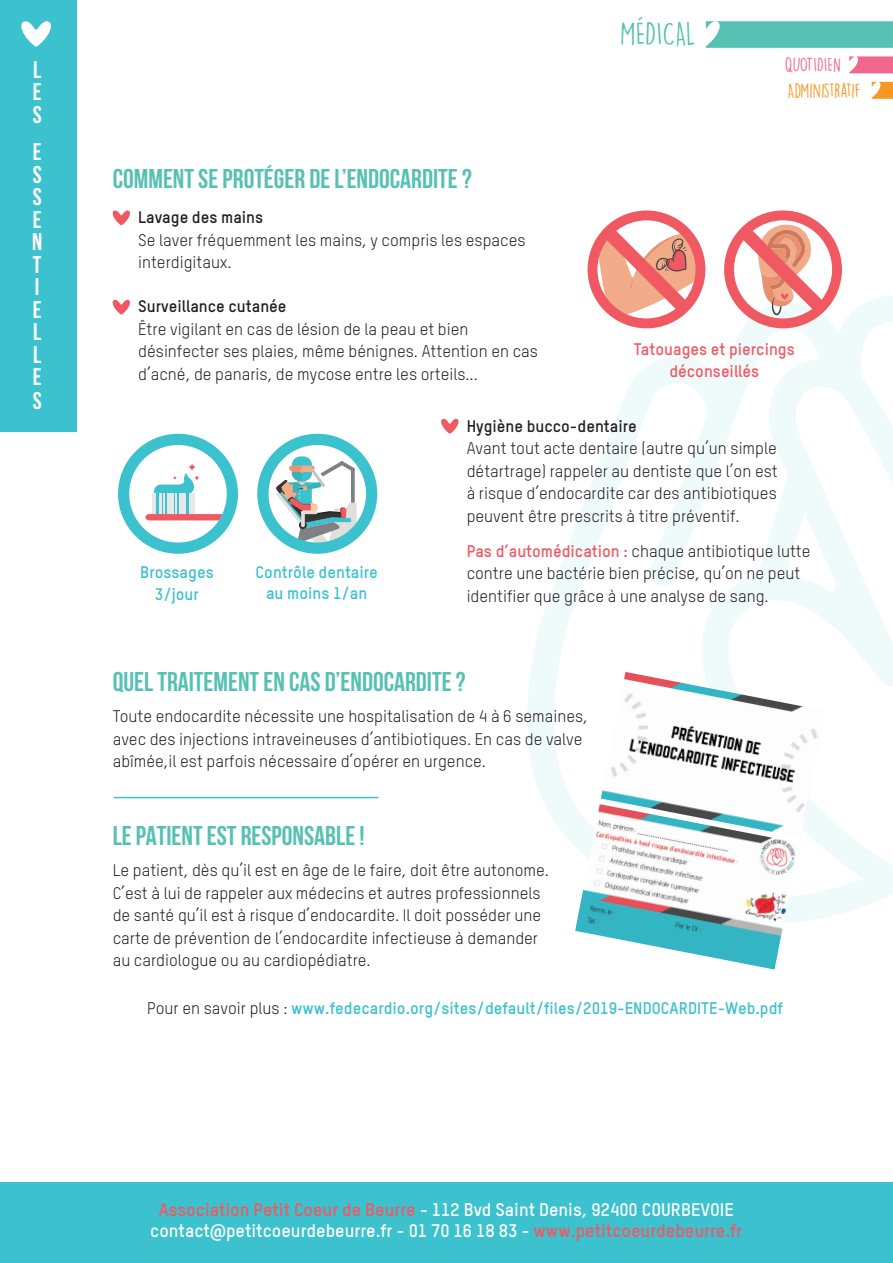
<style>
.page{position:relative;width:893px;height:1263px;background:#fff}
.page>*{position:absolute;margin:0;border:0;box-sizing:border-box;transform-origin:0 0}
.t1{font:30px "DK Lemon Yellow Sun";color:#56c1b3}
.t2{font:700 27px "Bebas Neue";color:#56c1b3}
.t3{font:700 24px "Bebas Neue";color:#fff}
.t4{font:700 18px "TSTAR";color:#fff}
.t5{font:18px "DK Lemon Yellow Sun";letter-spacing:-.015em;color:#f79725}
.t6{font:18px "DK Lemon Yellow Sun";color:#f1668d}
.t7{font:16.5px/22.5px "TSTAR";color:#231f20}
.t8{font:700 16.5px/21.6px "TSTAR";color:#3cc1ce;text-align:center}
.t9{font:700 16.5px "TSTAR";color:#231f20}
.t10{font:700 16.5px/21.6px "TSTAR";color:#f05961;text-align:center}
.s1{font-weight:700;color:#f05961}
.s2{font-weight:400;color:#231f20}
.s3{color:#f05961}
.s4{font-family:"Roboto"}
</style>
<div class="page">
<svg style="left:527px;top:296px;width:366px;height:626px"></svg>
<svg style="left:849px;top:56px;width:44px;height:17px"></svg>
<svg style="left:706px;top:21px;width:187px;height:27px"></svg>
<div style="left:0;top:0;width:77px;height:432px;background:#3cc1ce"></div>
<svg style="left:21px;top:21px;width:30px;height:26px"></svg>
<svg style="left:872px;top:82px;width:21px;height:17px"></svg>
<div style="left:0;top:1182px;width:893px;height:81px;background:#3cc1ce"></div>
<svg style="left:113px;top:210px;width:17px;height:15px"></svg>
<svg style="left:441px;top:419px;width:18px;height:15px"></svg>
<svg style="left:113px;top:300px;width:17px;height:15px"></svg>
<hr style="left:114px;top:797px;width:264px;height:1px;background:#3cc1ce">
<svg style="left:588px;top:210px;width:117px;height:118px"></svg>
<svg style="left:724px;top:210px;width:118px;height:118px"></svg>
<svg style="left:118px;top:434px;width:120px;height:120px"></svg>
<svg style="left:257px;top:434px;width:120px;height:120px"></svg>
<img style="left:601px;top:672px;width:224px;height:165px">
<img style="left:575px;top:804px;width:224px;height:165px">
<p class="t3" style="left:33px;top:56px;width:10px">L</p>
<p class="t3" style="left:33px;top:79px;width:10px">E</p>
<p class="t3" style="left:33px;top:101px;width:10px">S</p>
<p class="t3" style="left:33px;top:139px;width:10px">E</p>
<p class="t3" style="left:33px;top:161px;width:10px">S</p>
<p class="t3" style="left:33px;top:184px;width:10px">S</p>
<p class="t3" style="left:33px;top:206px;width:10px">E</p>
<p class="t3" style="left:32px;top:229px;width:12px">N</p>
<p class="t3" style="left:33px;top:251px;width:10px">T</p>
<p class="t3" style="left:35px;top:274px;width:6px">I</p>
<p class="t3" style="left:33px;top:296px;width:10px">E</p>
<p class="t3" style="left:33px;top:319px;width:10px">L</p>
<p class="t3" style="left:33px;top:341px;width:10px">L</p>
<p class="t3" style="left:33px;top:364px;width:10px">E</p>
<p class="t3" style="left:33px;top:388px;width:10px">S</p>
<p class="t1" style="left:620px;top:16px;width:77px">MÉDICAL</p>
<p class="t6" style="left:785px;top:54px;width:58px">QUOTIDIEN</p>
<p class="t5" style="left:788px;top:79px;width:74px">ADMINISTRATIF</p>
<p class="t2" style="left:113px;top:164px;width:361px">COMMENT SE PROTÉGER DE L’ENDOCARDITE ?</p>
<p class="t9" style="left:138px;top:207px;width:126px">Lavage des mains</p>
<p class="t7" style="left:138px;top:229px;width:389px">Se laver fréquemment les mains, y compris les espaces interdigitaux.</p>
<p class="t9" style="left:138px;top:296px;width:150px">Surveillance cutanée</p>
<p class="t7" style="left:138px;top:317px;width:401px">Être vigilant en cas de lésion de la peau et bien désinfecter ses plaies, même bénignes. Attention en cas d’acné, de panaris, de mycose entre les orteils...</p>
<p class="t9" style="left:467px;top:415px;width:172px">Hygiène bucco-dentaire</p>
<p class="t7" style="left:467px;top:437px;width:313px;text-align:justify">Avant tout acte dentaire (autre qu’un simple détartrage) rappeler au dentiste que l’on est à risque d’endocardite car des antibiotiques peuvent être prescrits à titre préventif.</p>
<p class="t7" style="left:467px;top:540px;width:345px"><span class="s1">Pas d’automédication :</span> chaque antibiotique lutte contre une bactérie bien précise, qu’on ne peut identifier que grâce à une analyse de sang.</p>
<p class="t10" style="left:634px;top:338px;width:162px">Tatouages et piercings déconseillés</p>
<p class="t8" style="left:140px;top:561px;width:75px">Brossages<br>3/jour</p>
<p class="t8" style="left:256px;top:562px;width:124px;line-height:21px">Contrôle dentaire au moins 1/an</p>
<p class="t2" style="left:113px;top:667px;width:354px">QUEL TRAITEMENT EN CAS D’ENDOCARDITE ?</p>
<p class="t7" style="left:113px;top:705px;width:477px">Toute endocardite nécessite une hospitalisation de 4 à 6 semaines, avec des injections intraveineuses d’antibiotiques. En cas de valve abîmée,il est parfois nécessaire d’opérer en urgence.</p>
<p class="t2" style="left:113px;top:821px;width:253px">LE PATIENT EST RESPONSABLE !</p>
<p class="t7" style="left:113px;top:859px;width:438px">Le patient, dès qu’il est en âge de le faire, doit être autonome.<br>C’est à lui de rappeler aux médecins et autres professionnels de santé qu’il est à risque d’endocardite. Il doit posséder une carte de prévention de l’endocardite infectieuse à demander au cardiologue ou au cardiopédiatre.</p>
<p class="t8" style="left:147px;top:996px;width:637px"><span class="s2">Pour en savoir plus :</span> www.fedecardio.org/sites/default/files/2019-ENDOCARDITE-Web.pdf</p>
<p class="t4" style="left:159px;top:1198px;width:577px"><span class="s3">Association Petit Coeur de Beurre</span> - 112 Bvd Saint Denis, 92400 COURBEVOIE</p>
<p class="t4" style="left:150px;top:1219px;width:593px">contact<span class="s4">@</span>petitcoeurdebeurre.fr - 01 70 16 18 83 - <span class="s3">www.petitcoeurdebeurre.fr</span></p>
</div>
